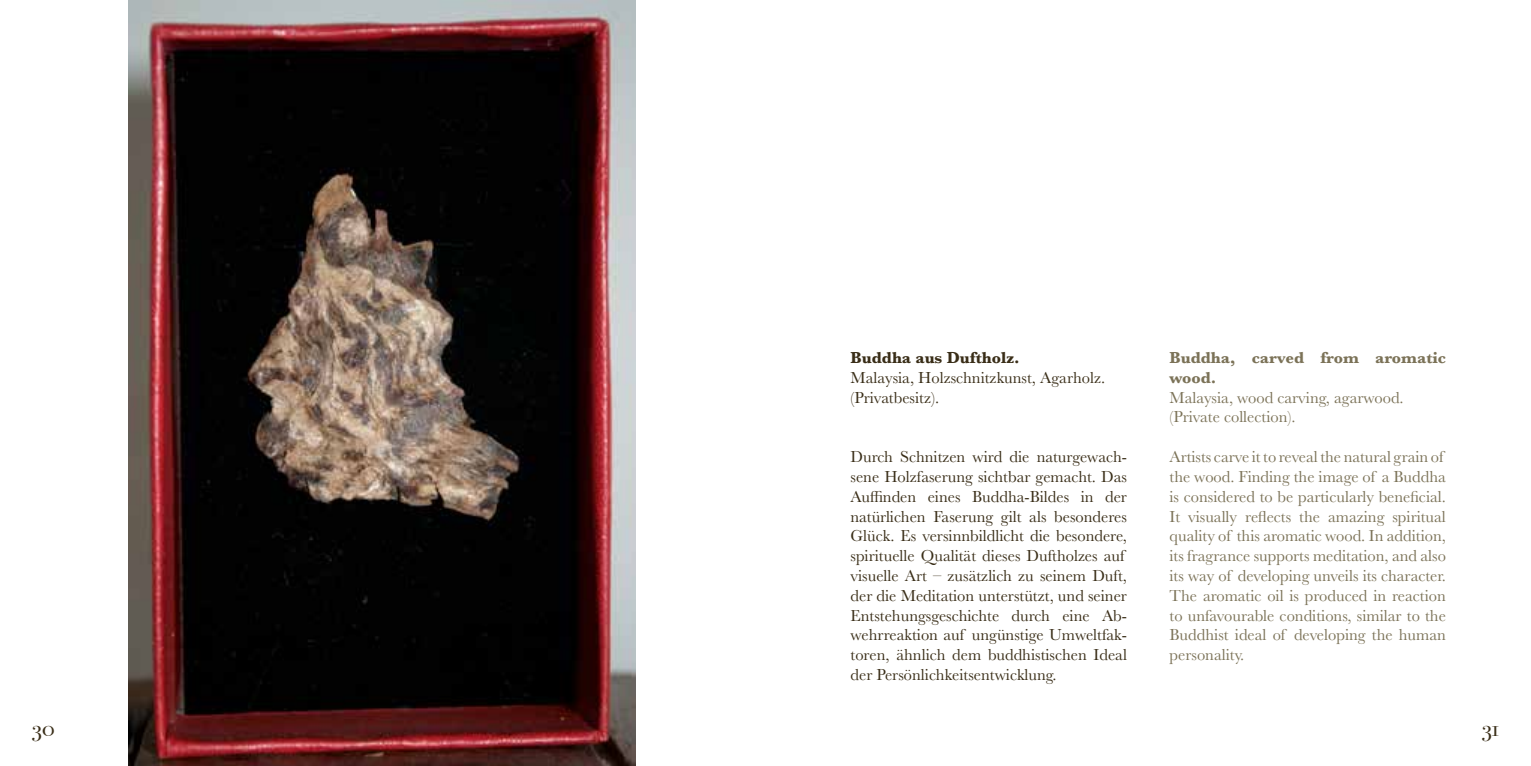
<style>
.page{position:relative;width:1531px;height:766px;background:#fff}
.page>*{position:absolute;margin:0;border:0;box-sizing:border-box;transform-origin:0 0}
.t1{font:22.5px "Bodoni Svty Two SCITCTT";color:#392d17}
.t2{font:16.5px/19.8px "Baskerville";color:#392d17}
.t3{font:16.5px/19.8px "Baskerville";color:#7b7257}
.t4{font:700 16.5px/19.8px "Baskerville";color:#7b7257}
.t5{font:700 16.5px "Baskerville";color:#392d17}
</style>
<div class="page">
<img style="left:129px;top:0;width:507px;height:765px">
<p class="t5" style="left:850px;top:346px;width:171px">Buddha aus Duftholz.</p>
<p class="t2" style="left:850px;top:368px;width:256px">Malaysia, Holzschnitzkunst, Agarholz. (Privatbesitz).</p>
<p class="t2" style="left:850px;top:447px;width:278px">Durch Schnitzen wird die naturgewach&shy;sene Holzfaserung sichtbar gemacht. Das Auffinden eines Buddha-Bildes in der natürlichen Faserung gilt als besonderes Glück. Es versinnbildlicht die besondere, spirituelle Qualität dieses Duftholzes auf visuelle Art – zusätzlich zu seinem Duft, der die Meditation unterstützt, und seiner Entstehungsgeschichte durch eine Ab&shy;wehrreaktion auf ungünstige Umweltfak&shy;toren, ähnlich dem buddhistischen Ideal der Persönlichkeitsentwicklung.</p>
<p class="t4" style="left:1169px;top:348px;width:278px">Buddha, carved from aromatic wood.</p>
<p class="t3" style="left:1169px;top:387px;width:236px">Malaysia, wood carving, agarwood. (Private collection).</p>
<p class="t3" style="left:1169px;top:447px;width:278px">Artists carve it to reveal the natural grain of the wood. Finding the image of a Buddha is considered to be particularly beneficial.<br>It visually reflects the amazing spiritual quality of this aromatic wood. In addition, its fragrance supports meditation, and also its way of developing unveils its character.<br>The aromatic oil is produced in reaction to unfavourable conditions, similar to the Buddhist ideal of developing the human personality.</p>
<h1 class="t1" style="left:32px;top:714px;width:24px">30</h1>
<h1 class="t1" style="left:1482px;top:714px;width:19px">31</h1>
</div>
